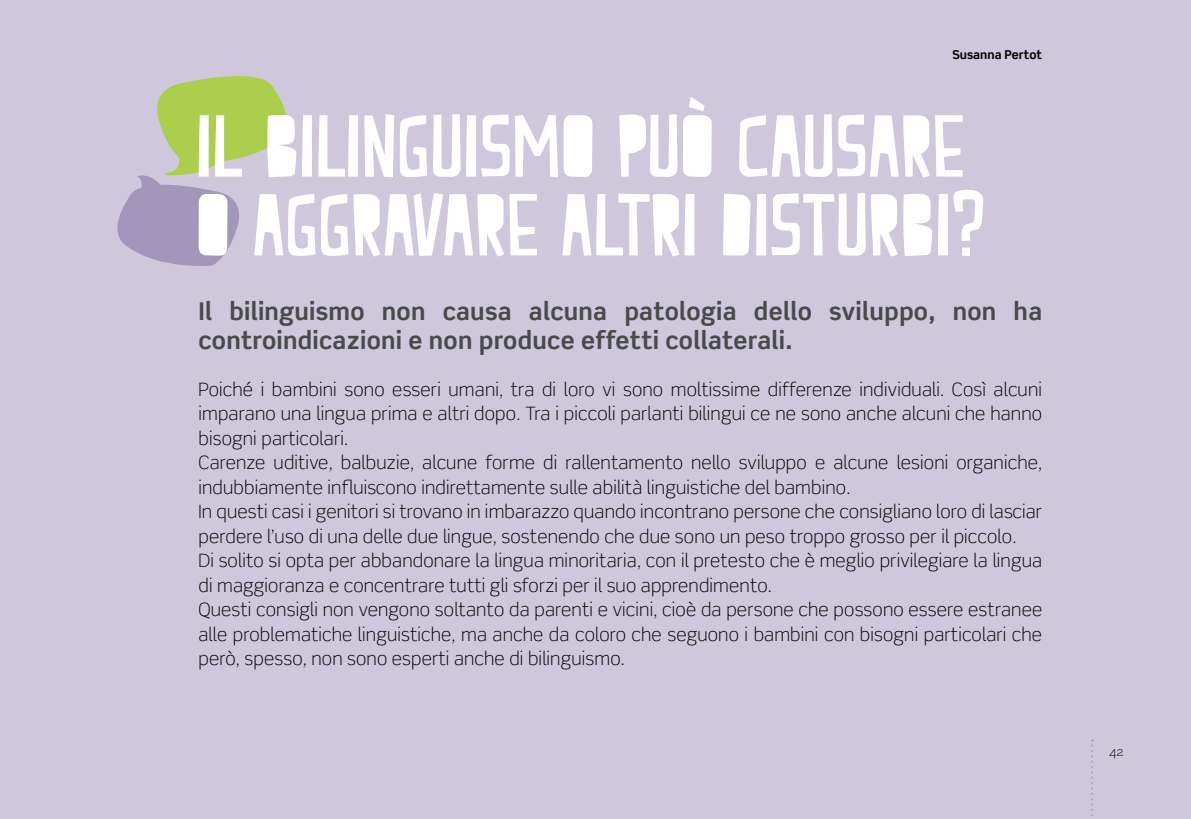
<style>
.page{position:relative;width:1191px;height:819px;background:#cfc8dc}
.page>*{position:absolute;margin:0;border:0;box-sizing:border-box;transform-origin:0 0}
.t1{font:87.5px/78.8px "Peach Milk";color:#fff}
.t2{font:700 24.5px/29.4px "Scene";letter-spacing:.01em;color:#494a4a}
.t3{font:300 18.38px/24.5px "Scene";letter-spacing:.01em;color:#000}
.t4{font:700 12.25px "Scene";color:#000}
.t5{font:300 12.25px "Scene";color:#000}
</style>
<div class="page">
<svg style="left:1091px;top:739px;width:2px;height:77px"></svg>
<svg style="left:117px;top:76px;width:170px;height:190px"></svg>
<p class="t4" style="left:952px;top:47px;width:91px">Susanna Pertot</p>
<h1 class="t1" style="left:196px;top:106px;width:792px">IL BILINGUISMO PUÒ CAUSARE<br>O AGGRAVARE ALTRI DISTURBI?</h1>
<h2 class="t2" style="left:198px;top:296px;width:845px">Il bilinguismo non causa alcuna patologia dello sviluppo, non ha controindicazioni e non produce effetti collaterali.</h2>
<p class="t3" style="left:198px;top:377px;width:845px">Poiché i bambini sono esseri umani, tra di loro vi sono moltissime differenze individuali. Così alcuni imparano una lingua prima e altri dopo. Tra i piccoli parlanti bilingui ce ne sono anche alcuni che hanno bisogni particolari.<br>Carenze uditive, balbuzie, alcune forme di rallentamento nello sviluppo e alcune lesioni organiche, indubbiamente influiscono indirettamente sulle abilità linguistiche del bambino.<br>In questi casi i genitori si trovano in imbarazzo quando incontrano persone che consigliano loro di lasciar perdere l’uso di una delle due lingue, sostenendo che due sono un peso troppo grosso per il piccolo.<br>Di solito si opta per abbandonare la lingua minoritaria, con il pretesto che è meglio privilegiare la lingua di maggioranza e concentrare tutti gli sforzi per il suo apprendimento.<br>Questi consigli non vengono soltanto da parenti e vicini, cioè da persone che possono essere estranee alle problematiche linguistiche, ma anche da coloro che seguono i bambini con bisogni particolari che però, spesso, non sono esperti anche di bilinguismo.</p>
<p class="t5" style="left:1109px;top:744px;width:16px">42</p>
</div>
